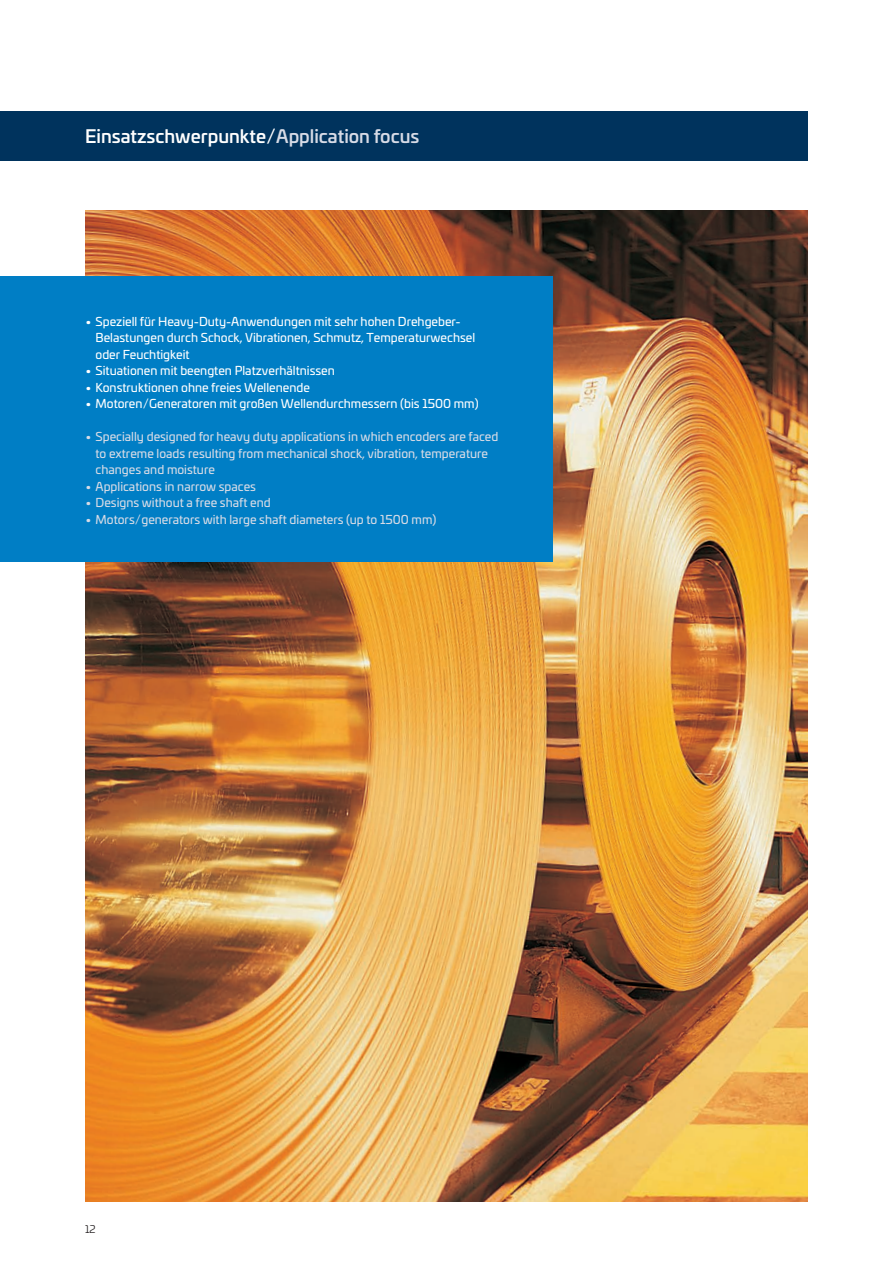
<style>
.page{position:relative;width:893px;height:1263px;background:#fff}
.page>*{position:absolute;margin:0;border:0;box-sizing:border-box;transform-origin:0 0}
.t1{font:500 18px "Univia Pro";color:#fff}
.t2{font:12px/16.5px "Univia Pro";color:#fff}
.t3{font:12px/16.5px "Univia Pro";color:#d7dbe6}
.t4{font:10.5px "Univia Pro";color:#231f20}
.s1{color:#d7dbe6}
</style>
<div class="page">
<img style="left:85px;top:210px;width:723px;height:991px">
<div style="left:0;top:276px;width:553px;height:285px;background:#007ec5"></div>
<div style="left:0;top:111px;width:808px;height:50px;background:#00335d"></div>
<h1 class="t1" style="left:85px;top:122px;width:336px">Einsatzschwerpunkte/<span class="s1">Application focus</span></h1>
<p class="t2" style="left:96px;top:312px;width:381px;text-indent:-10px">• Speziell für Heavy-Duty-Anwendungen mit sehr hohen Drehgeber-<br>Belastungen durch Schock, Vibrationen, Schmutz, Temperaturwechsel oder Feuchtigkeit</p>
<p class="t2" style="left:85px;top:362px;width:251px">• Situationen mit beengten Platzverhältnissen</p>
<p class="t2" style="left:85px;top:378px;width:226px">• Konstruktionen ohne freies Wellenende</p>
<p class="t2" style="left:85px;top:395px;width:395px">• Motoren/Generatoren mit großen Wellendurchmessern (bis 1500 mm)</p>
<p class="t3" style="left:96px;top:428px;width:404px;text-indent:-10px">• Specially designed for heavy duty applications in which encoders are faced to extreme loads resulting from mechanical shock, vibration, temperature changes and moisture</p>
<p class="t3" style="left:85px;top:477px;width:172px">• Applications in narrow spaces</p>
<p class="t3" style="left:85px;top:494px;width:187px">• Designs without a free shaft end</p>
<p class="t3" style="left:85px;top:510px;width:353px">• Motors/generators with large shaft diameters (up to 1500 mm)</p>
<p class="t4" style="left:85px;top:1221px;width:12px">12</p>
</div>
